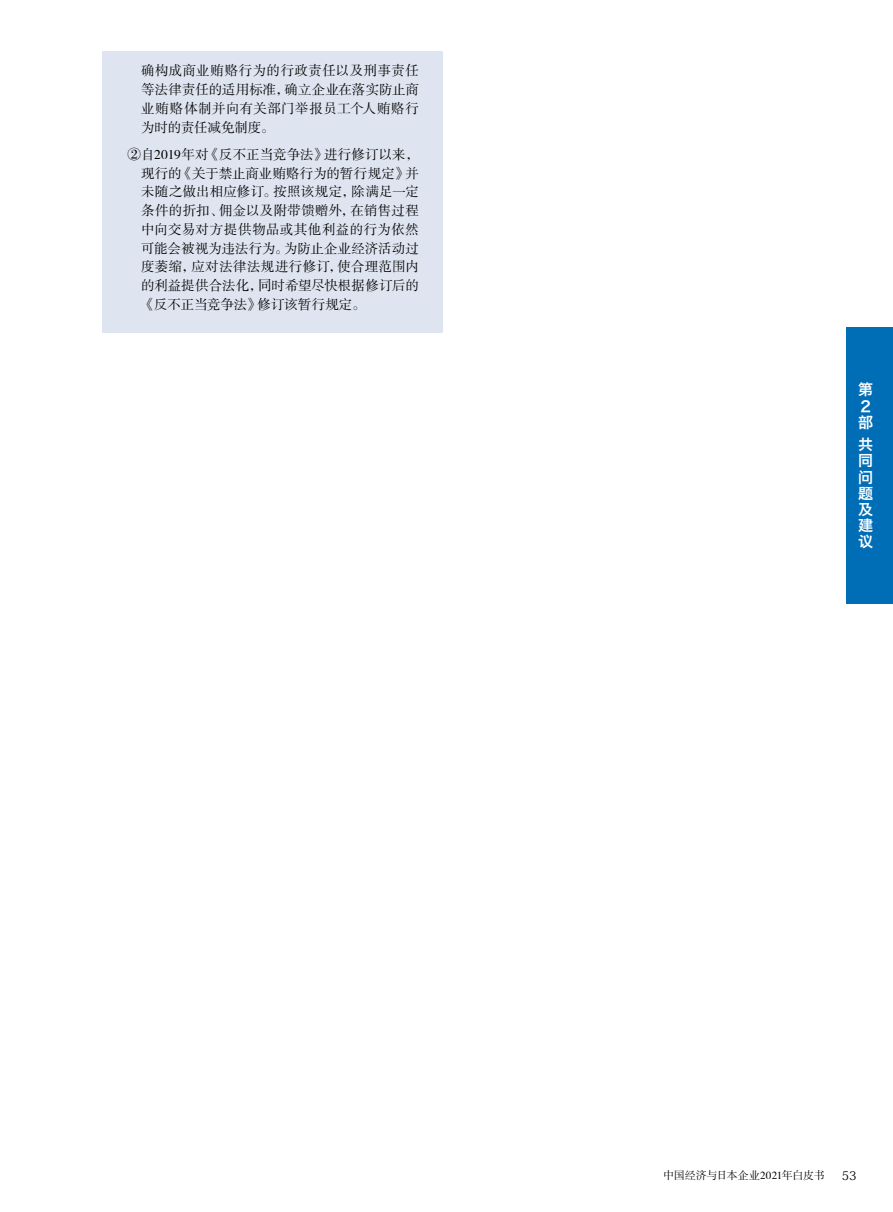
<style>
.page{position:relative;width:893px;height:1212px;background:#fff}
.page>*{position:absolute;margin:0;border:0;box-sizing:border-box;transform-origin:0 0}
.t1{font:15px/16.2px "Hiragino Sans GB W6";color:#fff}
.t2{font:13.5px/18.8px "FZSSK GBK1 0";color:#000;text-align:justify}
.t3{font:12px "Koz Min Pr 6 N";color:#000}
.t4{font:10.95px "FZSSK GBK1 0";letter-spacing:-.025em;color:#000}
</style>
<div class="page">
<div style="left:846px;top:327px;width:47px;height:277px;background:#006db7"></div>
<div style="left:102px;top:51px;width:340px;height:281px;background:#dee5f0"></div>
<p class="t2" style="left:141px;top:62px;width:279px">确构成商业贿赂行为的行政责任以及刑事责任等法律责任的适用标准，确立企业在落实防止商业贿赂体制并向有关部门举报员工个人贿赂行为时的责任减免制度。</p>
<p class="t2" style="left:141px;top:146px;width:279px;text-indent:-14px">②自2019年对《反不正当竞争法》进行修订以来，现行的《关于禁止商业贿赂行为的暂行规定》并未随之做出相应修订。按照该规定，除满足一定条件的折扣、佣金以及附带馈赠外，在销售过程中向交易对方提供物品或其他利益的行为依然可能会被视为违法行为。为防止企业经济活动过度萎缩，应对法律法规进行修订，使合理范围内的利益提供合法化，同时希望尽快根据修订后的《反不正当竞争法》修订该暂行规定。</p>
<p class="t1" style="left:858px;top:381px;width:16px">第<br>２部</p>
<p class="t1" style="left:858px;top:436px;width:16px;text-align:justify">共同问题及建议</p>
<p class="t4" style="left:663px;top:1170px;width:163px">中国经济与日本企业2021年白皮书</p>
<p class="t3" style="left:842px;top:1169px;width:16px">53</p>
</div>
